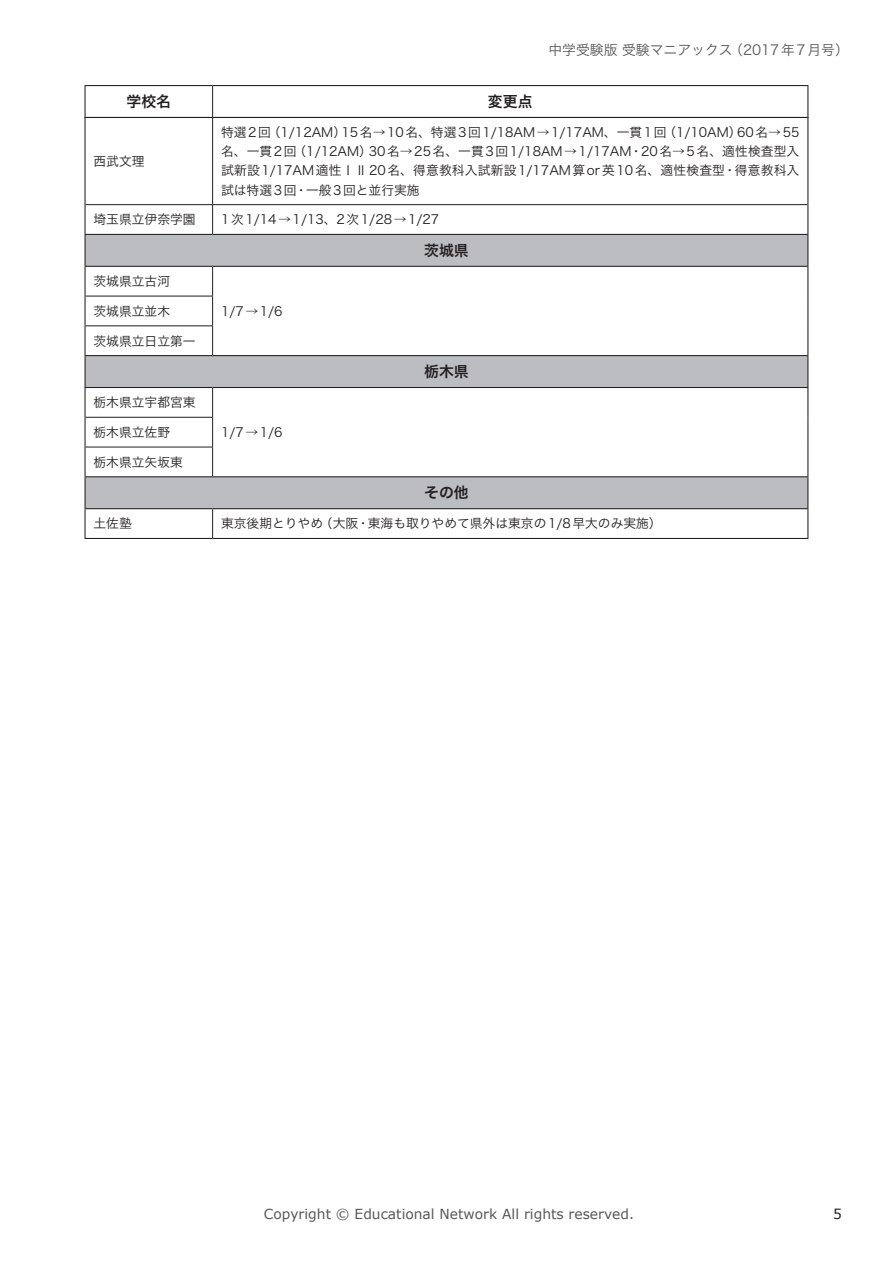
<style>
.page{position:relative;width:893px;height:1263px;background:#fff}
.page>*{position:absolute;margin:0;border:0;box-sizing:border-box;transform-origin:0 0}
.t1{font:14.85px "Hira Kaku Pro N W6";color:#231f20}
.t2{font:13.8px "Verdana";color:#57585a}
.t3{font:13.8px "Hira Kaku Pro N W3";color:#57585a}
.t4{font:13.8px "Verdana";color:#231f20}
.t5{font:12.75px/19.2px "Hira Kaku Pro N W3";color:#231f20;text-align:justify}
.t6{font:12.75px "Hira Kaku Pro N W3";letter-spacing:.065em;color:#231f20}
</style>
<div class="page">
<svg style="left:86px;top:235px;width:721px;height:273px"></svg>
<hr style="left:85px;top:235px;width:1px;height:31px;background:#231f20">
<hr style="left:807px;top:235px;width:1px;height:31px;background:#231f20">
<hr style="left:85px;top:118px;width:1px;height:87px;background:#231f20">
<hr style="left:807px;top:118px;width:1px;height:87px;background:#231f20">
<svg style="left:85px;top:205px;width:1px;height:29px"></svg>
<svg style="left:807px;top:205px;width:1px;height:29px"></svg>
<hr style="left:85px;top:266px;width:128px;height:1px;background:#231f20">
<svg style="left:85px;top:267px;width:1px;height:29px"></svg>
<hr style="left:213px;top:266px;width:595px;height:1px;background:#231f20">
<svg style="left:807px;top:267px;width:1px;height:29px"></svg>
<hr style="left:85px;top:296px;width:1px;height:30px;background:#231f20">
<hr style="left:807px;top:296px;width:1px;height:30px;background:#231f20">
<svg style="left:85px;top:326px;width:1px;height:29px"></svg>
<svg style="left:807px;top:326px;width:1px;height:29px"></svg>
<svg style="left:85px;top:388px;width:1px;height:29px"></svg>
<svg style="left:807px;top:388px;width:1px;height:29px"></svg>
<hr style="left:85px;top:417px;width:1px;height:30px;background:#231f20">
<hr style="left:807px;top:417px;width:1px;height:30px;background:#231f20">
<svg style="left:85px;top:447px;width:1px;height:29px"></svg>
<svg style="left:807px;top:447px;width:1px;height:29px"></svg>
<svg style="left:85px;top:509px;width:1px;height:29px"></svg>
<svg style="left:807px;top:509px;width:1px;height:29px"></svg>
<hr style="left:85px;top:538px;width:128px;height:1px;background:#231f20">
<hr style="left:213px;top:538px;width:595px;height:1px;background:#231f20">
<hr style="left:212px;top:118px;width:1px;height:86px;background:#231f20">
<hr style="left:86px;top:204px;width:127px;height:1px;background:#231f20">
<hr style="left:213px;top:204px;width:594px;height:1px;background:#231f20">
<svg style="left:212px;top:205px;width:1px;height:29px"></svg>
<svg style="left:212px;top:267px;width:1px;height:29px"></svg>
<hr style="left:86px;top:296px;width:127px;height:1px;background:#231f20">
<hr style="left:212px;top:296px;width:1px;height:30px;background:#231f20">
<hr style="left:86px;top:326px;width:127px;height:1px;background:#231f20">
<svg style="left:212px;top:326px;width:1px;height:29px"></svg>
<svg style="left:212px;top:388px;width:1px;height:29px"></svg>
<hr style="left:86px;top:417px;width:127px;height:1px;background:#231f20">
<hr style="left:212px;top:417px;width:1px;height:30px;background:#231f20">
<hr style="left:86px;top:447px;width:127px;height:1px;background:#231f20">
<svg style="left:212px;top:447px;width:1px;height:29px"></svg>
<svg style="left:212px;top:509px;width:1px;height:29px"></svg>
<hr style="left:85px;top:476px;width:128px;height:1px;background:#231f20">
<hr style="left:213px;top:476px;width:595px;height:1px;background:#231f20">
<hr style="left:85px;top:355px;width:128px;height:1px;background:#231f20">
<hr style="left:85px;top:356px;width:1px;height:31px;background:#231f20">
<hr style="left:213px;top:355px;width:595px;height:1px;background:#231f20">
<hr style="left:807px;top:356px;width:1px;height:31px;background:#231f20">
<hr style="left:85px;top:387px;width:128px;height:1px;background:#231f20">
<hr style="left:213px;top:387px;width:595px;height:1px;background:#231f20">
<hr style="left:85px;top:477px;width:1px;height:31px;background:#231f20">
<hr style="left:807px;top:477px;width:1px;height:31px;background:#231f20">
<hr style="left:85px;top:508px;width:128px;height:1px;background:#231f20">
<hr style="left:213px;top:508px;width:595px;height:1px;background:#231f20">
<hr style="left:85px;top:234px;width:128px;height:1px;background:#231f20">
<hr style="left:213px;top:234px;width:595px;height:1px;background:#231f20">
<hr style="left:85px;top:85px;width:128px;height:1px;background:#231f20">
<hr style="left:85px;top:86px;width:1px;height:31px;background:#231f20">
<hr style="left:213px;top:85px;width:595px;height:1px;background:#231f20">
<hr style="left:807px;top:86px;width:1px;height:31px;background:#231f20">
<hr style="left:85px;top:117px;width:128px;height:1px;background:#231f20">
<hr style="left:213px;top:117px;width:595px;height:1px;background:#231f20">
<hr style="left:212px;top:86px;width:1px;height:31px;background:#231f20">
<p class="t1" style="left:126px;top:88px;width:46px">学校名</p>
<p class="t1" style="left:488px;top:88px;width:46px">変更点</p>
<p class="t3" style="left:548px;top:37px;width:302px">中学受験版 受験マニアックス（2017年7月号）</p>
<p class="t5" style="left:94px;top:151px;width:53px">西武文理</p>
<p class="t5" style="left:221px;top:122px;width:580px">特選2回（1/12AM）15名→10名、特選3回1/18AM→1/17AM、一貫1回（1/10AM）60名→55名、一貫2回（1/12AM）30名→25名、一貫3回1/18AM→1/17AM・20名→5名、適性検査型入試新設1/17AM適性ⅠⅡ20名、得意教科入試新設1/17AM算or英10名、適性検査型・得意教科入試は特選3回・一般3回と並行実施</p>
<p class="t5" style="left:94px;top:209px;width:104px">埼玉県立伊奈学園</p>
<p class="t6" style="left:221px;top:208px;width:220px">1次1/14→1/13、2次1/28→1/27</p>
<p class="t1" style="left:424px;top:237px;width:46px">茨城県</p>
<p class="t5" style="left:94px;top:271px;width:78px">茨城県立古河</p>
<p class="t5" style="left:94px;top:300px;width:78px">茨城県立並木</p>
<p class="t5" style="left:221px;top:300px;width:63px">1/7→1/6</p>
<p class="t5" style="left:94px;top:330px;width:104px">茨城県立日立第一</p>
<p class="t1" style="left:424px;top:358px;width:46px">栃木県</p>
<p class="t5" style="left:94px;top:392px;width:104px">栃木県立宇都宮東</p>
<p class="t5" style="left:94px;top:422px;width:78px">栃木県立佐野</p>
<p class="t5" style="left:221px;top:422px;width:63px">1/7→1/6</p>
<p class="t5" style="left:94px;top:451px;width:91px">栃木県立矢坂東</p>
<p class="t1" style="left:424px;top:479px;width:46px">その他</p>
<p class="t5" style="left:94px;top:513px;width:40px">土佐塾</p>
<p class="t5" style="left:221px;top:513px;width:442px">東京後期とりやめ（大阪・東海も取りやめて県外は東京の1/8早大のみ実施）</p>
<p class="t2" style="left:264px;top:1204px;width:372px">Copyright © Educational Network All rights reserved.</p>
<p class="t4" style="left:833px;top:1204px;width:10px">5</p>
</div>
